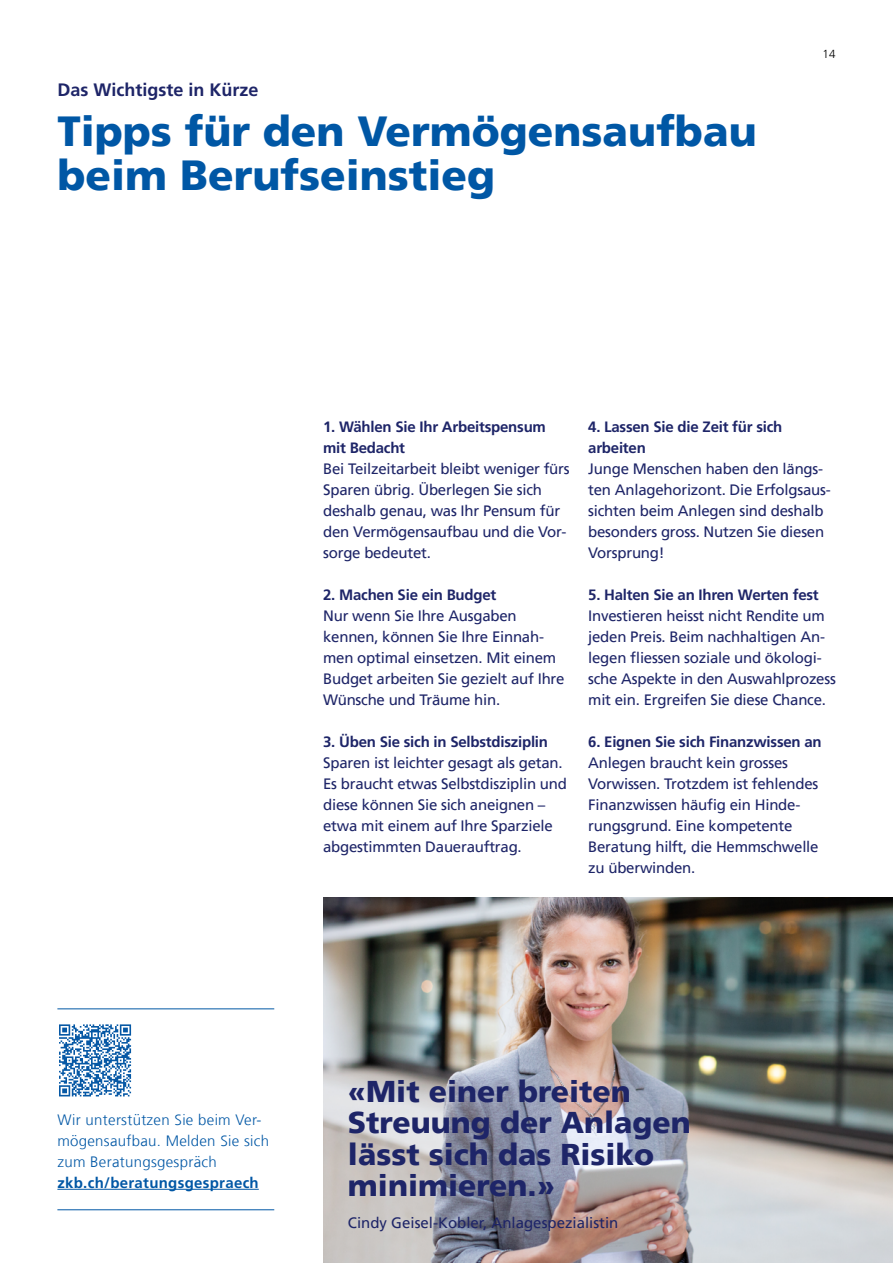
<style>
.page{position:relative;width:893px;height:1263px;background:#fff}
.page>*{position:absolute;margin:0;border:0;box-sizing:border-box;transform-origin:0 0}
.t1{font:900 42px/43.5px "Frutigerfor ZKB";color:#0057a5}
.t2{font:900 30px/31.5px "Frutigerfor ZKB";color:#1e2568}
.t3{font:700 18px "Frutiger For ZKB";color:#1e2568}
.t4{font:15px/21px "Frutigerfor ZKB";letter-spacing:-.015em;color:#1e2568}
.t5{font:700 15px/21px "Frutiger For ZKB";letter-spacing:-.015em;color:#1e2568}
.t6{font:300 15px/21px "Frutiger For ZKB";letter-spacing:.02em;color:#0057a5}
.t7{font:700 15px "Frutiger For ZKB";letter-spacing:.02em;color:#0057a5}
.t8{font:300 11.7px "Frutiger For ZKB";color:#000}
</style>
<div class="page">
<img style="left:323px;top:897px;width:570px;height:366px">
<hr style="left:57px;top:1008px;width:217px;height:1px;background:#0057a5">
<hr style="left:57px;top:1209px;width:217px;height:1px;background:#0057a5">
<hr style="left:57px;top:1189px;width:202px;height:1px;background:#0057a5">
<div style="left:57px;top:1023px;width:76px;height:75px;background:linear-gradient(to bottom,#f1f6fa,#fafcfd)"></div>
<svg style="left:59px;top:1024px;width:72px;height:72px"></svg>
<p class="t3" style="left:57px;top:79px;width:203px">Das Wichtigste in Kürze</p>
<h1 class="t1" style="left:57px;top:110px;width:701px">Tipps für den Vermögensaufbau beim Berufseinstieg</h1>
<p class="t8" style="left:823px;top:47px;width:14px">14</p>
<p class="t5" style="left:323px;top:416px;width:224px">1. Wählen Sie Ihr Arbeitspensum mit Bedacht</p>
<p class="t4" style="left:323px;top:458px;width:248px">Bei Teilzeitarbeit bleibt weniger fürs<br>Sparen übrig. Überlegen Sie sich deshalb genau, was Ihr Pensum für den Vermögensaufbau und die Vor&shy;sorge bedeutet.</p>
<p class="t5" style="left:323px;top:584px;width:175px">2. Machen Sie ein Budget</p>
<p class="t4" style="left:323px;top:605px;width:243px">Nur wenn Sie Ihre Ausgaben kennen, können Sie Ihre Einnah&shy;men optimal einsetzen. Mit einem<br>Budget arbeiten Sie gezielt auf Ihre<br>Wünsche und Träume hin.</p>
<p class="t5" style="left:323px;top:731px;width:226px">3. Üben Sie sich in Selbstdisziplin</p>
<p class="t4" style="left:323px;top:752px;width:245px">Sparen ist leichter gesagt als getan.<br>Es braucht etwas Selbstdisziplin und diese können Sie sich aneignen – etwa mit einem auf Ihre Sparziele abgestimmten Dauerauftrag.</p>
<p class="t5" style="left:588px;top:416px;width:196px">4. Lassen Sie die Zeit für sich arbeiten</p>
<p class="t4" style="left:588px;top:458px;width:244px">Junge Menschen haben den längs&shy;ten Anlagehorizont. Die Erfolgsaus&shy;sichten beim Anlegen sind deshalb besonders gross. Nutzen Sie diesen<br>Vorsprung!</p>
<p class="t5" style="left:588px;top:584px;width:232px">5. Halten Sie an Ihren Werten fest</p>
<p class="t4" style="left:588px;top:605px;width:249px">Investieren heisst nicht Rendite um jeden Preis. Beim nachhaltigen An&shy;legen fliessen soziale und ökologi&shy;sche Aspekte in den Auswahlprozess mit ein. Ergreifen Sie diese Chance.</p>
<p class="t5" style="left:588px;top:731px;width:235px">6. Eignen Sie sich Finanzwissen an</p>
<p class="t4" style="left:588px;top:752px;width:232px">Anlegen braucht kein grosses<br>Vorwissen. Trotzdem ist fehlendes<br>Finanzwissen häufig ein Hinde&shy;rungsgrund. Eine kompetente<br>Beratung hilft, die Hemmschwelle zu überwinden.</p>
<p class="t6" style="left:57px;top:1109px;width:213px">Wir unterstützen Sie beim Ver&shy;mögensaufbau. Melden Sie sich zum Beratungsgespräch</p>
<p class="t7" style="left:57px;top:1174px;width:203px">zkb.ch/beratungsgespraech</p>
<h2 class="t2" style="left:348px;top:1075px;width:344px">«Mit einer breiten<br>Streuung der Anlagen lässt sich das Risiko minimieren.»</h2>
<p class="t4" style="left:348px;top:1212px;width:272px">Cindy Geisel-Kobler, Anlagespezialistin</p>
</div>
